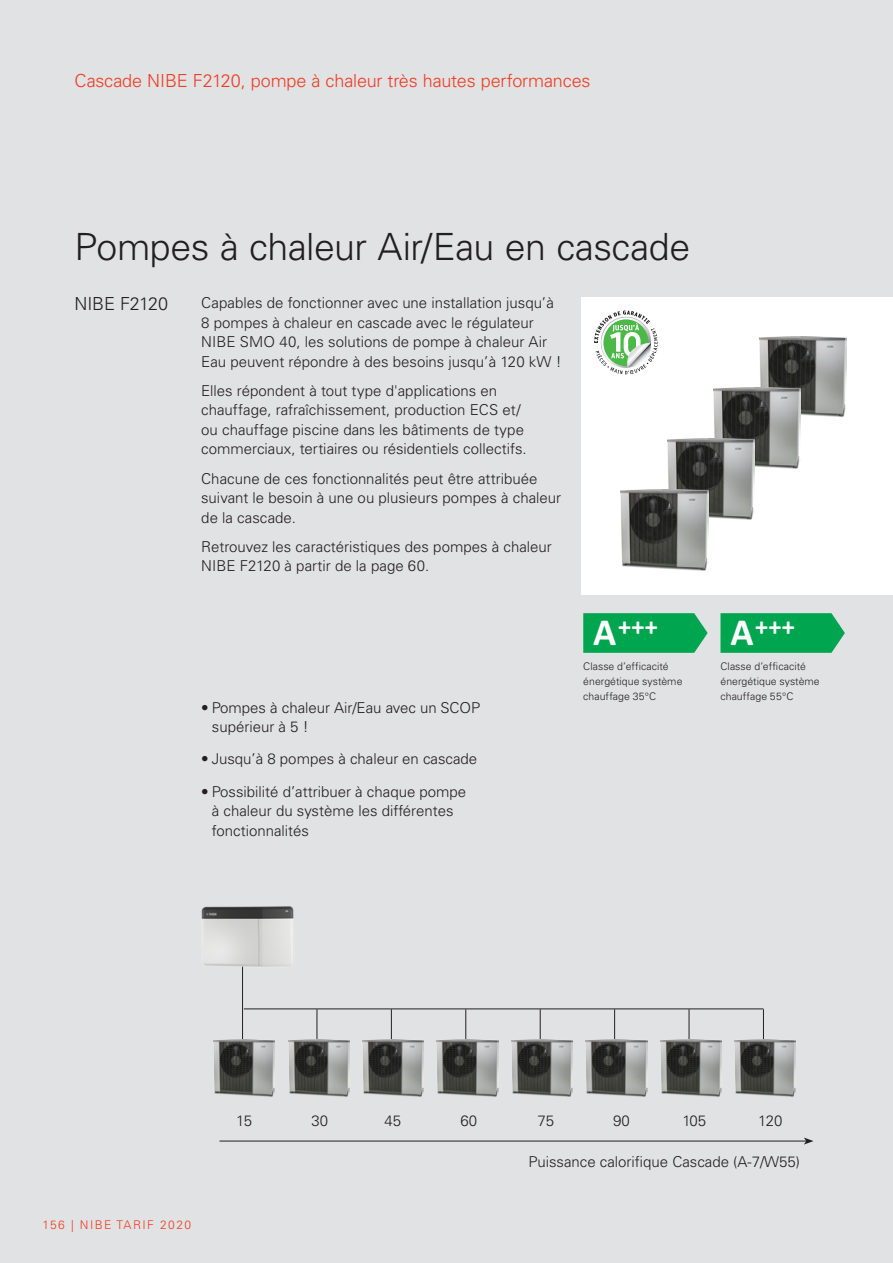
<style>
.page{position:relative;width:893px;height:1263px;background:#e1e2e4}
.page>*{position:absolute;margin:0;border:0;box-sizing:border-box;transform-origin:0 0}
.A4_Heading_H2{font:300 37.5px "Univers LT Pro 45";letter-spacing:-.015em;color:#231f20}
.t1{font:700 26.1px "Calibri";color:#fff}
.A4_Header{font:300 18px "Univers LT Pro 45";letter-spacing:-.01em;color:#ef3c22}
.A4_Subheading_H3{font:300 18px "Univers LT Pro 45";letter-spacing:-.01em;color:#231f20}
.Body_copy{font:300 15px/19.5px "Univers LT Pro 45";color:#231f20}
.A4_Bulletlist___bull{font:300 15px "Univers LT Pro 45";color:#231f20}
.t2{font:300 12px "Univers LT Pro 45";letter-spacing:.12em;color:#ef3c22}
.A_Tabell_bröd{font:300 10.5px "Univers LT Pro 45";letter-spacing:.005em;color:#231f20}
.s1{font-size:38.25px}
</style>
<div class="page">
<hr style="left:242px;top:957px;width:1px;height:113px;background:#231f20">
<hr style="left:540px;top:1009px;width:1px;height:61px;background:#231f20">
<hr style="left:391px;top:1009px;width:1px;height:61px;background:#231f20">
<hr style="left:689px;top:1009px;width:1px;height:61px;background:#231f20">
<hr style="left:317px;top:1009px;width:1px;height:61px;background:#231f20">
<hr style="left:244px;top:1008px;width:519px;height:1px;background:#231f20">
<hr style="left:614px;top:1009px;width:1px;height:61px;background:#231f20">
<hr style="left:465px;top:1009px;width:1px;height:61px;background:#231f20">
<hr style="left:763px;top:1009px;width:1px;height:61px;background:#231f20">
<div style="left:582px;top:297px;width:311px;height:297px;background:#fff"></div>
<img style="left:759px;top:336px;width:88px;height:81px">
<img style="left:214px;top:1040px;width:61px;height:57px">
<img style="left:511px;top:1040px;width:62px;height:57px">
<img style="left:363px;top:1040px;width:61px;height:57px">
<img style="left:660px;top:1040px;width:61px;height:57px">
<img style="left:288px;top:1040px;width:61px;height:57px">
<img style="left:586px;top:1040px;width:61px;height:57px">
<img style="left:437px;top:1040px;width:61px;height:57px">
<img style="left:735px;top:1040px;width:61px;height:57px">
<img style="left:713px;top:387px;width:88px;height:98px">
<img style="left:667px;top:439px;width:87px;height:97px">
<img style="left:621px;top:490px;width:87px;height:81px">
<svg style="left:583px;top:613px;width:125px;height:40px;background:#0fa958"></svg>
<svg style="left:720px;top:613px;width:125px;height:40px;background:#0fa958"></svg>
<hr style="left:219px;top:1141px;width:587px;height:1px;background:#231f20">
<svg style="left:804px;top:1137px;width:9px;height:7px"></svg>
<img style="left:201px;top:906px;width:93px;height:62px">
<svg style="left:594px;top:310px;width:64px;height:64px"></svg>
<p class="A4_Header" style="left:74px;top:70px;width:518px">Cascade NIBE F2120, pompe à chaleur très hautes performances</p>
<p class="A4_Heading_H2" style="left:74px;top:224px;width:617px">Pompes à chaleur Air/Eau en cascade</p>
<p class="A4_Subheading_H3" style="left:74px;top:293px;width:95px">NIBE F2120</p>
<p class="Body_copy" style="left:201px;top:293px;width:362px">Capables de fonctionner avec une installation jusqu’à 8 pompes à chaleur en cascade avec le régulateur NIBE SMO 40, les solutions de pompe à chaleur Air Eau peuvent répondre à des besoins jusqu’à 120 kW !</p>
<p class="Body_copy" style="left:201px;top:381px;width:327px">Elles répondent à tout type d'applications en chauffage, rafraîchissement, production ECS et/ ou chauffage piscine dans les bâtiments de type commerciaux, tertiaires ou résidentiels collectifs.</p>
<p class="Body_copy" style="left:201px;top:468px;width:361px">Chacune de ces fonctionnalités peut être attribuée suivant le besoin à une ou plusieurs pompes à chaleur de la cascade.</p>
<p class="Body_copy" style="left:201px;top:537px;width:352px">Retrouvez les caractéristiques des pompes à chaleur<br>NIBE F2120 à partir de la page 60.</p>
<p class="Body_copy" style="left:212px;top:697px;width:270px;text-indent:-11px">• Pompes à chaleur Air/Eau avec un SCOP supérieur à 5 !</p>
<p class="Body_copy" style="left:201px;top:749px;width:277px">• Jusqu’à 8 pompes à chaleur en cascade</p>
<p class="Body_copy" style="left:212px;top:781px;width:256px;text-indent:-11px">• Possibilité d’attribuer à chaque pompe à chaleur du système les différentes fonctionnalités</p>
<p class="t1" style="left:593px;top:609px;width:66px"><span class="s1">A</span>+++</p>
<p class="t1" style="left:730px;top:609px;width:66px"><span class="s1">A</span>+++</p>
<p class="A_Tabell_bröd" style="left:583px;top:659px;width:87px">Classe d’efficacité</p>
<p class="A_Tabell_bröd" style="left:583px;top:674px;width:101px">énergétique système</p>
<p class="A_Tabell_bröd" style="left:583px;top:689px;width:74px">chauffage 35°C</p>
<p class="A_Tabell_bröd" style="left:720px;top:659px;width:87px">Classe d’efficacité</p>
<p class="A_Tabell_bröd" style="left:720px;top:674px;width:101px">énergétique système</p>
<p class="A_Tabell_bröd" style="left:720px;top:689px;width:74px">chauffage 55°C</p>
<p class="A4_Bulletlist___bull" style="left:236px;top:1111px;width:17px">15</p>
<p class="A4_Bulletlist___bull" style="left:312px;top:1111px;width:18px">30</p>
<p class="A4_Bulletlist___bull" style="left:384px;top:1111px;width:18px">45</p>
<p class="A4_Bulletlist___bull" style="left:460px;top:1111px;width:18px">60</p>
<p class="A4_Bulletlist___bull" style="left:537px;top:1111px;width:18px">75</p>
<p class="A4_Bulletlist___bull" style="left:613px;top:1111px;width:18px">90</p>
<p class="A4_Bulletlist___bull" style="left:682px;top:1111px;width:25px">105</p>
<p class="A4_Bulletlist___bull" style="left:758px;top:1111px;width:26px">120</p>
<p class="t2" style="left:43px;top:1217px;width:150px">156 | NIBE TARIF 2020</p>
<p class="A4_Bulletlist___bull" style="left:528px;top:1152px;width:273px">Puissance calorifique Cascade (A-7/W55)</p>
</div>
